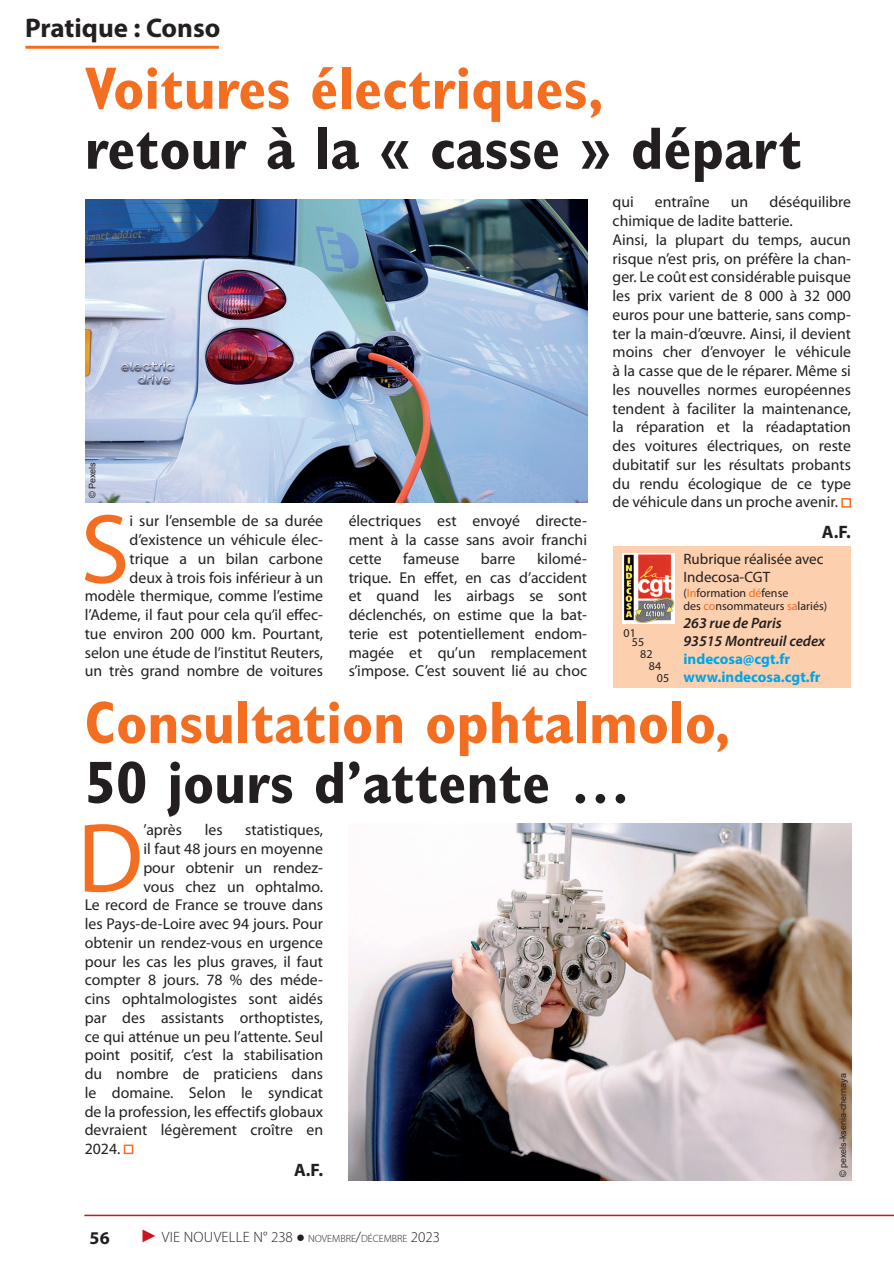
<style>
.page{position:relative;width:894px;height:1264px;background:#fff}
.page>*{position:absolute;margin:0;border:0;box-sizing:border-box;transform-origin:0 0}
.t1{font:99.15px "Myriad Pro";color:#f36e21}
.t2{font:700 condensed 60px "Gill Sans";color:#f36e21}
.t3{font:700 condensed 60px "Gill Sans";color:#231f20}
.t4{font:700 27px "Myriad Pro";color:#231f20}
.t5{font:700 18px "Myriad Pro";color:#231f20}
.t6{font:700 18px "Myriad Pro";color:#231f20}
.t7{font:15.75px/18.8px "Myriad Pro";color:#231f20;text-align:justify}
.t8{font:300 15px "Myriad Pro";letter-spacing:.02em;color:#231f20}
.t9{font:700 15px/18px "Myriad Pro";color:#00a5e7}
.t10{font:15px/18px "Myriad Pro";color:#231f20}
.t11{font:italic 600 15px/18px "Myriad Pro";color:#231f20}
.t12{font:12px/13.5px "Myriad Pro";color:#231f20}
.t13{font:9px "Arial";color:#231f20}
.s1{color:#f36c21}
.s2{font-family:"Arial";font-weight:400;font-size:18px;color:#cd151d}
.s3{font-family:"Arial";font-weight:400}
.s4{font-size:10.5px}
.s5{font-style:inherit}
</style>
<div class="page">
<hr style="left:84px;top:1214px;width:809px;height:2px;background:#cd151d">
<hr style="left:25px;top:46px;width:194px;height:3px;background:#f36e21">
<div style="left:840px;top:498px;width:10px;height:9px;border:2px solid #f36e21"></div>
<div style="left:124px;top:1144px;width:9px;height:10px;border:2px solid #f36e21"></div>
<img style="left:85px;top:199px;width:501px;height:303px">
<img style="left:349px;top:823px;width:501px;height:357px">
<div style="left:613px;top:546px;width:237px;height:142px;background:#fccfae"></div>
<img style="left:622px;top:554px;width:52px;height:70px">
<h3 class="t4" style="left:25px;top:10px;width:196px">Pratique : Conso</h3>
<h2 class="t2" style="left:85px;top:53px;width:520px">Voitures électriques,</h2>
<h2 class="t3" style="left:85px;top:113px;width:718px">retour à la « casse » départ</h2>
<p class="t13" style="left:86px;top:498px;width:37px;rotate:-90deg">© Pexels</p>
<h1 class="t1" style="left:81px;top:488px;width:50px">S</h1>
<p class="t7" style="left:85px;top:511px;width:240px;text-align:right">i sur l’ensemble de sa durée d’existence un véhicule élec-<br>trique a un bilan carbone<br>deux à trois fois inférieur à un modèle thermique, comme l’estime l’Ademe, il faut pour cela qu’il effec&shy;tue environ 200 000 km. Pourtant, selon une étude de l’institut Reuters, un très grand nombre de voitures</p>
<p class="t7" style="left:348px;top:511px;width:240px">électriques est envoyé directe&shy;ment à la casse sans avoir franchi cette</p>
<p class="t7" style="left:403px;top:549px;width:58px">fameuse</p>
<p class="t7" style="left:480px;top:549px;width:36px">barre</p>
<p class="t7" style="left:348px;top:549px;width:240px;text-indent:188px">kilomé&shy;trique. En effet, en cas d’accident et quand les airbags se sont déclenchés, on estime que la bat&shy;terie est potentiellement endom&shy;magée et qu’un remplacement s’impose. C’est souvent lié au choc</p>
<p class="t7" style="left:612px;top:192px;width:240px;text-align:left;text-indent:157px">déséquilibre chimique de ladite batterie.<br>Ainsi, la plupart du temps, aucun risque n’est pris, on préfère la chan&shy;ger. Le coût est considérable puisque les prix varient de 8 000 à 32 000 euros pour une batterie, sans comp&shy;ter la main-d’œuvre. Ainsi, il devient moins cher d’envoyer le véhicule à la casse que de le réparer. Même si les nouvelles normes européennes tendent à faciliter la maintenance, la réparation et la réadaptation des voitures électriques, on reste dubitatif sur les résultats probants du rendu écologique de ce type de véhicule dans un proche avenir.</p>
<p class="t5" style="left:821px;top:520px;width:31px">A.F.</p>
<p class="t7" style="left:612px;top:192px;width:23px">qui</p>
<p class="t7" style="left:654px;top:192px;width:56px">entraîne</p>
<p class="t7" style="left:730px;top:192px;width:19px">un</p>
<p class="t12" style="left:631px;top:628px;width:14px;line-height:9.4px;text-indent:-8px">01<br>55</p>
<p class="t12" style="left:640px;top:647px;width:14px">82</p>
<p class="t12" style="left:648px;top:659px;width:14px">84</p>
<p class="t12" style="left:656px;top:671px;width:14px">05</p>
<p class="t10" style="left:683px;top:550px;width:141px">Rubrique réalisée avec<br>Indecosa-CGT</p>
<p class="t12" style="left:683px;top:585px;width:145px">(<span class="s1">In</span>formation <span class="s1">dé</span>fense<br>des <span class="s1">co</span>nsommateurs <span class="s1">sa</span>lariés)</p>
<p class="t11" style="left:683px;top:613px;width:143px">263 rue de Paris<br>93515 Montreuil cedex</p>
<p class="t9" style="left:683px;top:649px;width:138px">indecosa@cgt.fr www.indecosa.cgt.fr</p>
<h2 class="t2" style="left:85px;top:687px;width:647px">Consultation ophtalmolo,</h2>
<h2 class="t3" style="left:85px;top:747px;width:547px">50 jours d’attente …</h2>
<h1 class="t1" style="left:77px;top:797px;width:68px">D</h1>
<p class="t7" style="left:143px;top:820px;width:40px">’après</p>
<p class="t7" style="left:205px;top:820px;width:19px">les</p>
<p class="t7" style="left:245px;top:820px;width:79px">statistiques,</p>
<p class="t7" style="left:143px;top:839px;width:181px">il faut 48 jours en moyenne</p>
<p class="t7" style="left:143px;top:858px;width:181px">pour obtenir un rendez-</p>
<p class="t7" style="left:143px;top:876px;width:181px">vous chez un ophtalmo.</p>
<p class="t7" style="left:85px;top:895px;width:240px">Le record de France se trouve dans</p>
<p class="t7" style="left:85px;top:914px;width:240px">les Pays-de-Loire avec 94 jours. Pour</p>
<p class="t7" style="left:85px;top:933px;width:240px">obtenir un rendez-vous en urgence</p>
<p class="t7" style="left:85px;top:951px;width:240px">pour les cas les plus graves, il faut</p>
<p class="t7" style="left:85px;top:970px;width:240px">compter 8 jours. 78 % des méde-</p>
<p class="t7" style="left:85px;top:989px;width:240px">cins ophtalmologistes sont aidés</p>
<p class="t7" style="left:85px;top:1007px;width:240px">par des assistants orthoptistes,</p>
<p class="t7" style="left:85px;top:1026px;width:240px">ce qui atténue un peu l’attente. Seul</p>
<p class="t7" style="left:85px;top:1045px;width:240px">point positif, c’est la stabilisation</p>
<p class="t7" style="left:85px;top:1064px;width:240px">du nombre de praticiens dans</p>
<p class="t7" style="left:85px;top:1082px;width:240px">le domaine. Selon le syndicat</p>
<p class="t7" style="left:85px;top:1101px;width:240px">de la profession, les effectifs globaux</p>
<p class="t7" style="left:85px;top:1120px;width:240px">devraient légèrement croître en</p>
<p class="t7" style="left:85px;top:1139px;width:37px">2024.</p>
<p class="t5" style="left:294px;top:1158px;width:31px">A.F.</p>
<p class="t6" style="left:90px;top:1226px;width:21px">56</p>
<p class="t8" style="left:140px;top:1228px;width:301px"><span class="s2">►</span> VIE NOUVELLE N° 238 <span class="s3">●</span> <span class="s4">NOVEMBRE</span><span class="s5">/</span><span class="s4">DÉCEMBRE</span> <span class="s5">2023</span></p>
<p class="t13" style="left:836px;top:1176px;width:105px;rotate:-90deg">© pexels-ksenia-chernaya</p>
</div>
